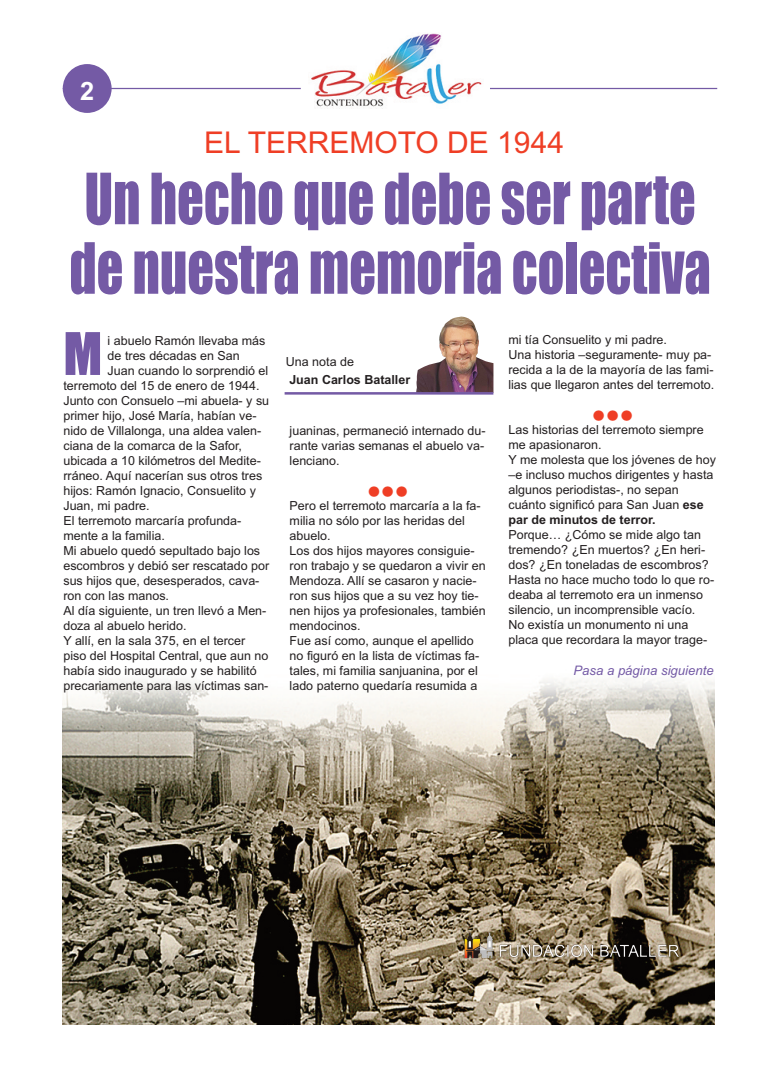
<style>
.page{position:relative;width:780px;height:1088px;background:#fff}
.page>*{position:absolute;margin:0;border:0;box-sizing:border-box;transform-origin:0 0}
.t1{font:65.25px/69.5px "Impact";color:#745aa5;scale:.8 1}
.t2{font:54.25px "Impact";color:#745aa5}
.t3{font:30px "Arial";color:#ef3e25}
.t4{font:700 25.38px "Arial";color:#fff}
.t5{font:italic 13.12px "Arial";color:#745aa5}
.t6{font:12.5px/15px "Arial";color:#231f20}
.t7{font:700 12.5px "Arial";color:#231f20}
.t8{font:11.25px "Zapf Dingbats IT Cby BT";color:#ef3e25}
.s1{font-weight:700}
</style>
<div class="page">
<img style="left:63px;top:679px;width:651px;height:345px">
<img style="left:311px;top:33px;width:171px;height:74px">
<hr style="left:63px;top:88px;width:238px;height:1px;background:#745aa5">
<hr style="left:490px;top:88px;width:227px;height:1px;background:#745aa5">
<div style="left:63px;top:64px;width:49px;height:49px;background:#745aa5;border-radius:50%"></div>
<img style="left:416px;top:317px;width:77px;height:75px">
<hr style="left:284px;top:392px;width:209px;height:3px;background:#745aa5">
<img style="left:456px;top:926px;width:229px;height:38px">
<h3 class="t4" style="left:80px;top:76px;width:16px">2</h3>
<h3 class="t3" style="left:204px;top:125px;width:361px">EL TERREMOTO DE 1944</h3>
<h1 class="t1" style="left:69px;top:167px;width:803px">Un hecho que debe ser parte de nuestra memoria colectiva</h1>
<h2 class="t2" style="left:63px;top:324px;width:40px">M</h2>
<p class="t6" style="left:108px;top:333px;width:159px">i abuelo Ramón llevaba más</p>
<p class="t6" style="left:108px;top:348px;width:134px">de tres décadas en San</p>
<p class="t6" style="left:108px;top:363px;width:162px">Juan cuando lo sorprendió el</p>
<p class="t6" style="left:63px;top:378px;width:197px">terremoto del 15 de enero de 1944.</p>
<p class="t6" style="left:63px;top:393px;width:207px">Junto con Consuelo –mi abuela- y su</p>
<p class="t6" style="left:63px;top:408px;width:195px">primer hijo, José María, habían ve-</p>
<p class="t6" style="left:63px;top:423px;width:199px">nido de Villalonga, una aldea valen-</p>
<p class="t6" style="left:63px;top:438px;width:180px">ciana de la comarca de la Safor,</p>
<p class="t6" style="left:63px;top:453px;width:199px">ubicada a 10 kilómetros del Medite-</p>
<p class="t6" style="left:63px;top:468px;width:200px">rráneo. Aquí nacerían sus otros tres</p>
<p class="t6" style="left:63px;top:483px;width:194px">hijos: Ramón Ignacio, Consuelito y</p>
<p class="t6" style="left:63px;top:498px;width:88px">Juan, mi padre.</p>
<p class="t6" style="left:63px;top:513px;width:179px">El terremoto marcaría profunda-</p>
<p class="t6" style="left:63px;top:528px;width:103px">mente a la familia.</p>
<p class="t6" style="left:63px;top:543px;width:198px">Mi abuelo quedó sepultado bajo los</p>
<p class="t6" style="left:63px;top:558px;width:207px">escombros y debió ser rescatado por</p>
<p class="t6" style="left:63px;top:573px;width:197px">sus hijos que, desesperados, cava-</p>
<p class="t6" style="left:63px;top:588px;width:107px">ron con las manos.</p>
<p class="t6" style="left:63px;top:603px;width:204px">Al día siguiente, un tren llevó a Men-</p>
<p class="t6" style="left:63px;top:618px;width:125px">doza al abuelo herido.</p>
<p class="t6" style="left:63px;top:633px;width:183px">Y allí, en la sala 375, en el tercer</p>
<p class="t6" style="left:63px;top:648px;width:206px">piso del Hospital Central, que aun no</p>
<p class="t6" style="left:63px;top:663px;width:195px">había sido inaugurado y se habilitó</p>
<p class="t6" style="left:63px;top:678px;width:206px">precariamente para las víctimas san-</p>
<p class="t6" style="left:286px;top:354px;width:70px">Una nota de</p>
<p class="t7" style="left:289px;top:372px;width:122px">Juan Carlos Bataller</p>
<p class="t6" style="left:289px;top:423px;width:197px;text-align:justify">juaninas, permaneció internado du&shy;rante varias semanas el abuelo va&shy;lenciano.</p>
<p class="t8" style="left:368px;top:485px;width:41px">●●●</p>
<p class="t6" style="left:289px;top:498px;width:197px">Pero el terremoto marcaría a la fa&shy;milia no sólo por las heridas del abuelo.<br>Los dos hijos mayores consiguie&shy;ron trabajo y se quedaron a vivir en<br>Mendoza. Allí se casaron y nacie&shy;ron sus hijos que a su vez hoy tie&shy;nen hijos ya profesionales, también mendocinos.<br>Fue así como, aunque el apellido no figuró en la lista de víctimas fa&shy;tales, mi familia sanjuanina, por el lado paterno quedaría resumida a</p>
<p class="t6" style="left:508px;top:332px;width:207px">mi tía Consuelito y mi padre.<br>Una historia –seguramente- muy pa&shy;recida a la de la mayoría de las fami&shy;lias que llegaron antes del terremoto.</p>
<p class="t8" style="left:593px;top:408px;width:41px">●●●</p>
<p class="t6" style="left:508px;top:422px;width:209px">Las historias del terremoto siempre me apasionaron.<br>Y me molesta que los jóvenes de hoy –e incluso muchos dirigentes y hasta algunos periodistas-, no sepan cuánto significó para San Juan <span class="s1">ese par de minutos de terror.</span></p>
<p class="t6" style="left:508px;top:527px;width:207px">Porque… ¿Cómo se mide algo tan tremendo? ¿En muertos? ¿En heri&shy;dos? ¿En toneladas de escombros?<br>Hasta no hace mucho todo lo que ro&shy;deaba al terremoto era un inmenso silencio, un incomprensible vacío.<br>No existía un monumento ni una placa que recordara la mayor trage-</p>
<p class="t5" style="left:573px;top:663px;width:142px">Pasa a página siguiente</p>
</div>
